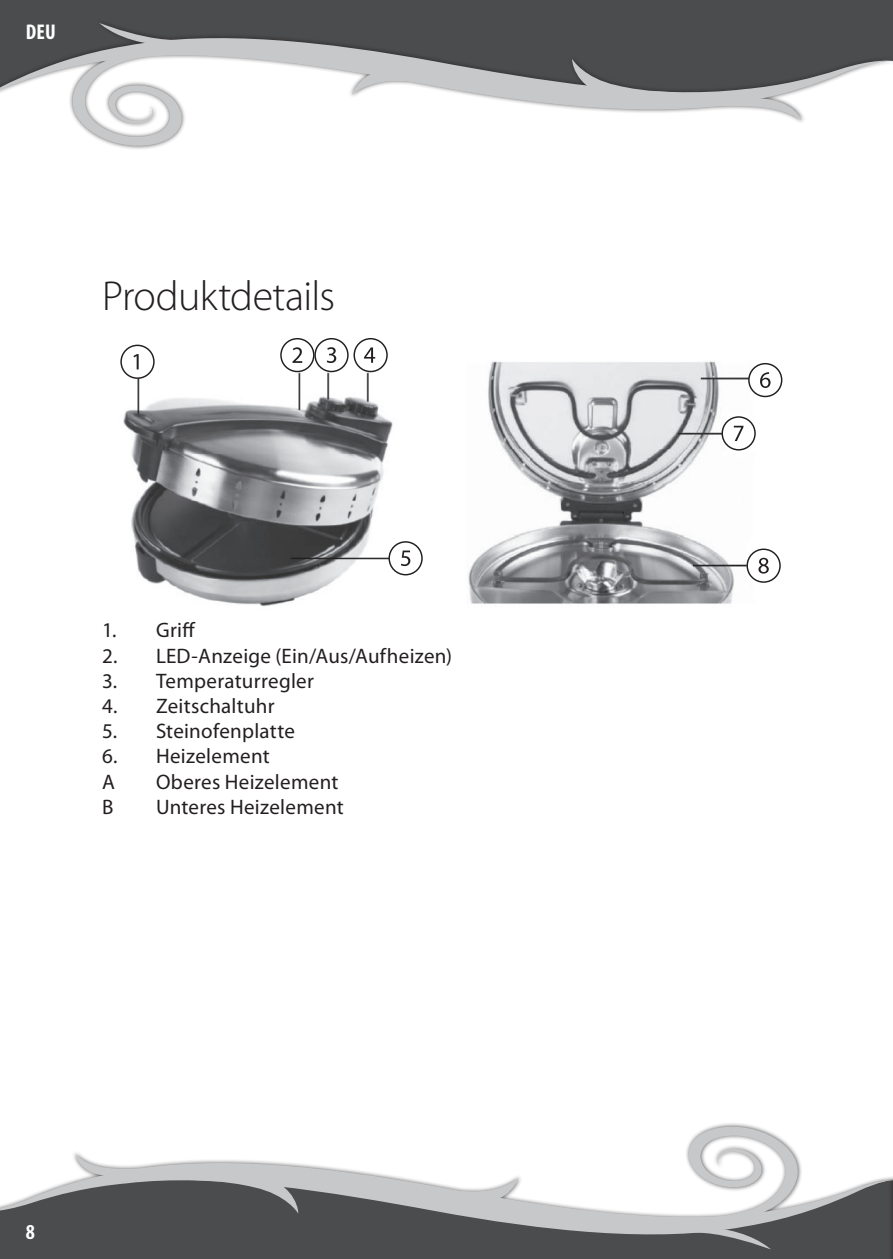
<style>
.page{position:relative;width:893px;height:1259px;background:#fff}
.page>*{position:absolute;margin:0;border:0;box-sizing:border-box;transform-origin:0 0}
.t1{font:300 42px "Myriad Pro";letter-spacing:-.015em;color:#231f20}
.t2{font:700 condensed 21.3px "Myriad Pro";color:#fff}
.t3{font:21px/25.2px "Myriad Pro";letter-spacing:.015em;color:#231f20}
</style>
<div class="page">
<div style="left:0;top:0;width:893px;height:19px;background:#4b4c4d"></div>
<div style="left:0;top:19px;width:893px;height:132px;background:#231f20;opacity:.75"></div>
<svg style="left:693px;top:119px;width:109px;height:2px"></svg>
<svg style="left:0;top:29px;width:893px;height:90px"></svg>
<svg style="left:70px;top:23px;width:152px;height:125px"></svg>
<div style="left:0;top:1243px;width:888px;height:16px;background:#4b4c4d"></div>
<svg style="left:0;top:1154px;width:888px;height:89px"></svg>
<svg style="left:648px;top:1124px;width:153px;height:126px"></svg>
<div style="left:888px;top:1122px;width:5px;height:137px;background:#231f20;opacity:.75"></div>
<svg style="left:892px;top:1154px;width:1px;height:105px"></svg>
<img style="left:120px;top:338px;width:644px;height:269px">
<div style="left:121px;top:345px;width:33px;height:33px;background:#fff;border-radius:50%"></div>
<div style="left:120px;top:345px;width:35px;height:34px;border:1px solid #231f20;border-radius:50%"></div>
<svg style="left:134px;top:354px;width:5px;height:15px"></svg>
<div style="left:281px;top:339px;width:33px;height:32px;background:#fff;border-radius:50%"></div>
<div style="left:280px;top:338px;width:34px;height:34px;border:1px solid #231f20;border-radius:50%"></div>
<svg style="left:292px;top:347px;width:10px;height:16px"></svg>
<div style="left:315px;top:339px;width:33px;height:32px;background:#fff;border-radius:50%"></div>
<div style="left:314px;top:338px;width:35px;height:34px;border:1px solid #231f20;border-radius:50%"></div>
<svg style="left:327px;top:347px;width:9px;height:16px"></svg>
<div style="left:354px;top:339px;width:33px;height:32px;background:#fff;border-radius:50%"></div>
<div style="left:353px;top:338px;width:35px;height:34px;border:1px solid #231f20;border-radius:50%"></div>
<svg style="left:364px;top:347px;width:11px;height:16px"></svg>
<div style="left:389px;top:542px;width:33px;height:33px;background:#fff;border-radius:50%"></div>
<div style="left:388px;top:541px;width:35px;height:34px;border:1px solid #231f20;border-radius:50%"></div>
<svg style="left:401px;top:550px;width:9px;height:16px"></svg>
<div style="left:749px;top:364px;width:33px;height:32px;background:#fff;border-radius:50%"></div>
<div style="left:748px;top:363px;width:34px;height:34px;border:1px solid #231f20;border-radius:50%"></div>
<svg style="left:760px;top:372px;width:10px;height:16px"></svg>
<svg style="left:722px;top:417px;width:33px;height:33px"></svg>
<div style="left:721px;top:416px;width:35px;height:34px;border:1px solid #231f20;border-radius:50%"></div>
<svg style="left:734px;top:426px;width:9px;height:15px"></svg>
<svg style="left:747px;top:549px;width:33px;height:33px"></svg>
<div style="left:746px;top:548px;width:35px;height:35px;border:1px solid #231f20;border-radius:50%"></div>
<svg style="left:758px;top:558px;width:11px;height:15px"></svg>
<p class="t2" style="left:26px;top:19px;width:31px">DEU</p>
<h1 class="t1" style="left:102px;top:273px;width:235px">Produktdetails</h1>
<p class="t3" style="left:102px;top:617px;width:95px">1. Griff</p>
<p class="t3" style="left:102px;top:642px;width:352px">2. LED-Anzeige (Ein/Aus/Aufheizen)</p>
<p class="t3" style="left:102px;top:668px;width:213px">3. Temperaturregler</p>
<p class="t3" style="left:102px;top:693px;width:174px">4. Zeitschaltuhr</p>
<p class="t3" style="left:102px;top:718px;width:195px">5. Steinofenplatte</p>
<p class="t3" style="left:102px;top:743px;width:169px">6. Heizelement<br>A</p>
<p class="t3" style="left:156px;top:768px;width:184px">Oberes Heizelement</p>
<p class="t3" style="left:102px;top:794px;width:13px">B</p>
<p class="t3" style="left:156px;top:794px;width:189px">Unteres Heizelement</p>
<p class="t2" style="left:26px;top:1219px;width:11px">8</p>
</div>
